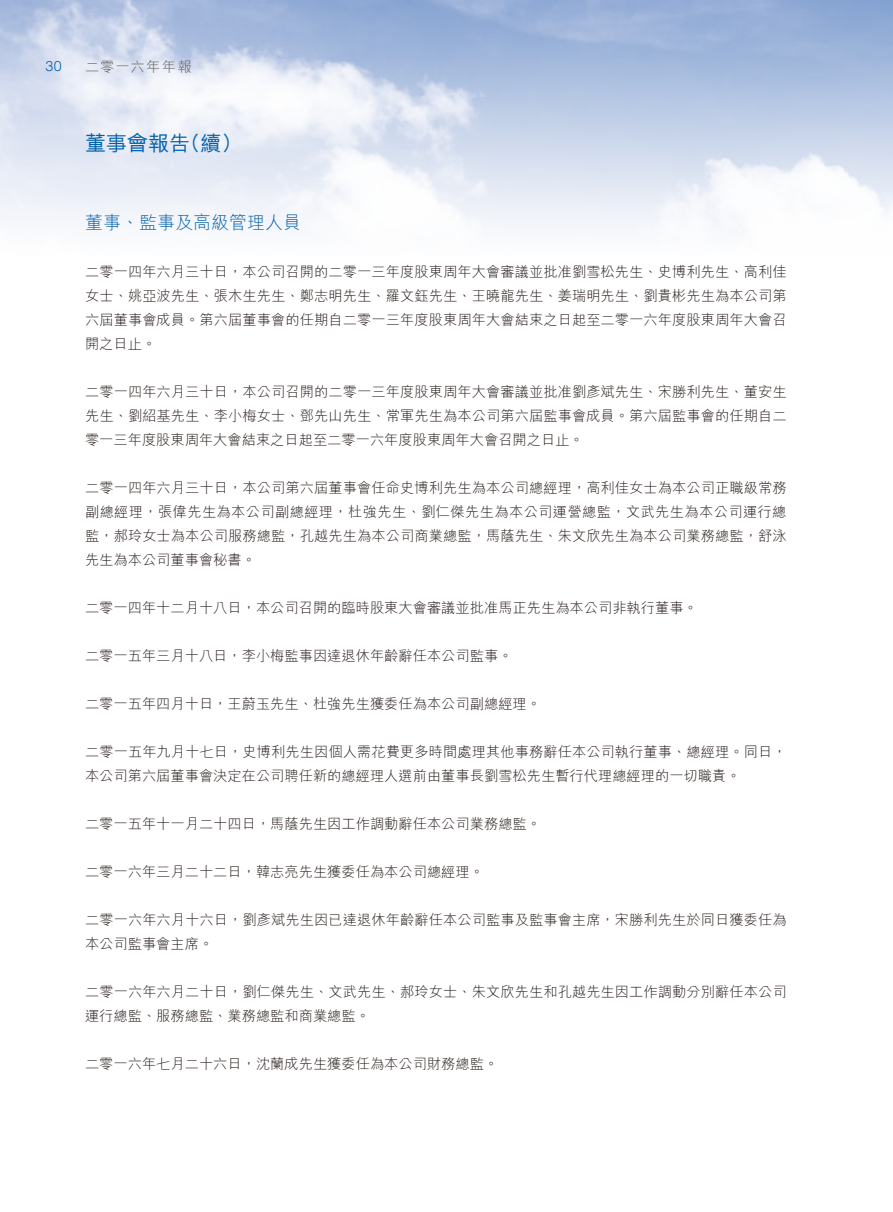
<style>
.page{position:relative;width:893px;height:1212px;background:#fff}
.page>*{position:absolute;margin:0;border:0;box-sizing:border-box;transform-origin:0 0}
.t1{font:500 21px "M Hei HK";color:#0060ab}
.t2{font:300 18px "M Hei HK";color:#0060ab}
.t3{font:300 14.25px/24px "M Hei HK";color:#231916;text-align:justify}
.t4{font:300 14.25px "M Hei HK";letter-spacing:.085em;color:#595857}
.t5{font:300 14.25px "Helvetica LT Std";color:#0060ab}
</style>
<div class="page">
<p class="t5" style="left:46px;top:57px;width:18px">30</p>
<p class="t4" style="left:85px;top:60px;width:108px">二零一六年年報</p>
<h1 class="t1" style="left:85px;top:128px;width:159px">董事會報告（續）</h1>
<p class="t2" style="left:85px;top:213px;width:217px">董事、監事及高級管理人員</p>
<p class="t3" style="left:85px;top:260px;width:703px">二零一四年六月三十日，本公司召開的二零一三年度股東周年大會審議並批准劉雪松先生、史博利先生、高利佳女士、姚亞波先生、張木生先生、鄭志明先生、羅文鈺先生、王曉龍先生、姜瑞明先生、劉貴彬先生為本公司第六屆董事會成員。第六屆董事會的任期自二零一三年度股東周年大會結束之日起至二零一六年度股東周年大會召開之日止。</p>
<p class="t3" style="left:85px;top:380px;width:703px">二零一四年六月三十日，本公司召開的二零一三年度股東周年大會審議並批准劉彥斌先生、宋勝利先生、董安生先生、劉紹基先生、李小梅女士、鄧先山先生、常軍先生為本公司第六屆監事會成員。第六屆監事會的任期自二零一三年度股東周年大會結束之日起至二零一六年度股東周年大會召開之日止。</p>
<p class="t3" style="left:85px;top:476px;width:703px">二零一四年六月三十日，本公司第六屆董事會任命史博利先生為本公司總經理，高利佳女士為本公司正職級常務副總經理，張偉先生為本公司副總經理，杜強先生、劉仁傑先生為本公司運營總監，文武先生為本公司運行總監，郝玲女士為本公司服務總監，孔越先生為本公司商業總監，馬蔭先生、朱文欣先生為本公司業務總監，舒泳先生為本公司董事會秘書。</p>
<p class="t3" style="left:85px;top:596px;width:614px">二零一四年十二月十八日，本公司召開的臨時股東大會審議並批准馬正先生為本公司非執行董事。</p>
<p class="t3" style="left:85px;top:644px;width:429px">二零一五年三月十八日，李小梅監事因達退休年齡辭任本公司監事。</p>
<p class="t3" style="left:85px;top:692px;width:457px">二零一五年四月十日，王蔚玉先生、杜強先生獲委任為本公司副總經理。</p>
<p class="t3" style="left:85px;top:740px;width:703px">二零一五年九月十七日，史博利先生因個人需花費更多時間處理其他事務辭任本公司執行董事、總經理。同日，本公司第六屆董事會決定在公司聘任新的總經理人選前由董事長劉雪松先生暫行代理總經理的一切職責。</p>
<p class="t3" style="left:85px;top:812px;width:457px">二零一五年十一月二十四日，馬蔭先生因工作調動辭任本公司業務總監。</p>
<p class="t3" style="left:85px;top:860px;width:400px">二零一六年三月二十二日，韓志亮先生獲委任為本公司總經理。</p>
<p class="t3" style="left:85px;top:908px;width:703px">二零一六年六月十六日，劉彥斌先生因已達退休年齡辭任本公司監事及監事會主席，宋勝利先生於同日獲委任為本公司監事會主席。</p>
<p class="t3" style="left:85px;top:980px;width:703px">二零一六年六月二十日，劉仁傑先生、文武先生、郝玲女士、朱文欣先生和孔越先生因工作調動分別辭任本公司運行總監、服務總監、業務總監和商業總監。</p>
<p class="t3" style="left:85px;top:1052px;width:415px">二零一六年七月二十六日，沈蘭成先生獲委任為本公司財務總監。</p>
</div>
